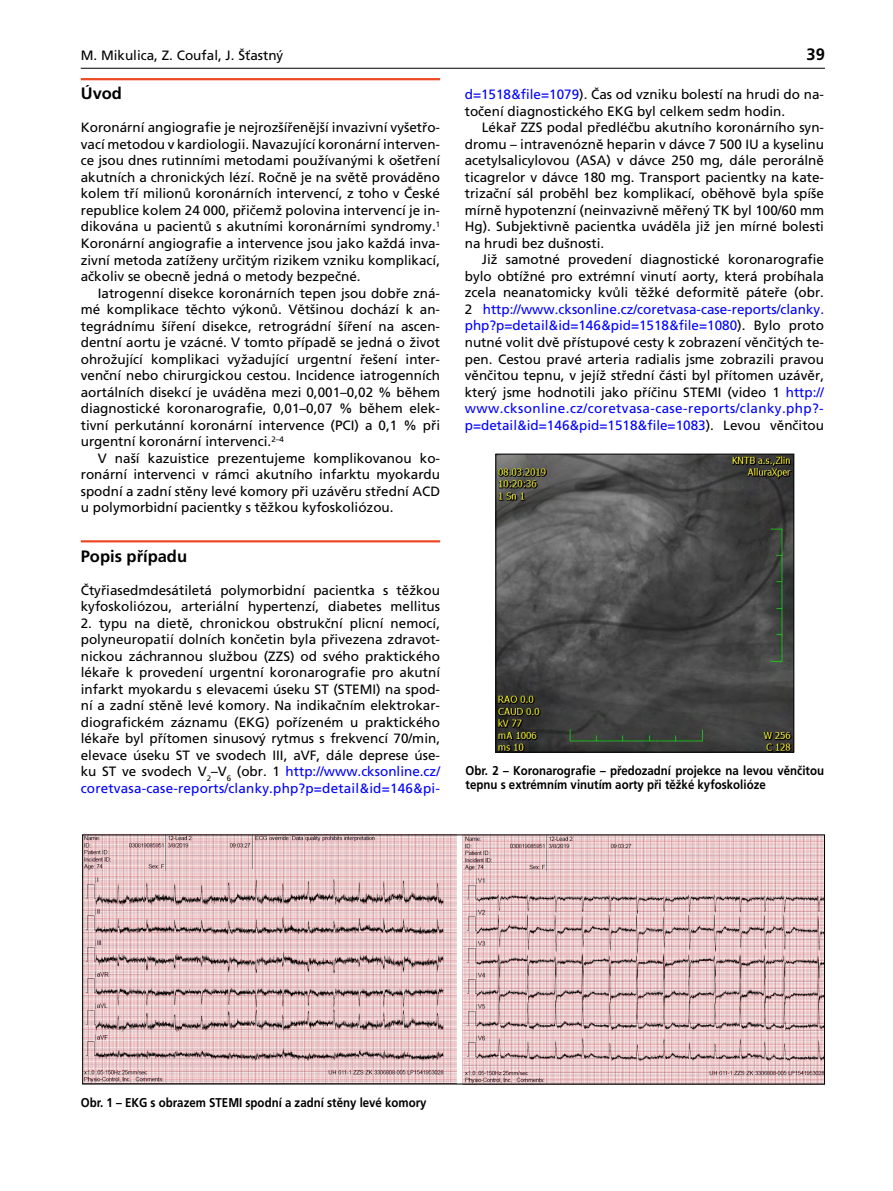
<style>
.page{position:relative;width:893px;height:1191px;background:#fff}
.page>*{position:absolute;margin:0;border:0;box-sizing:border-box;transform-origin:0 0}
.t1{font:700 16.5px "Frutiger CE";color:#000}
.t2{font:13.5px/16.5px "Frutiger CE";color:#000;text-align:justify}
.t3{font:700 12.75px/14.2px "Frutiger CE";color:#000;scale:.9 1}
.s1{color:#00f}
</style>
<div class="page">
<hr style="left:81px;top:68px;width:744px;height:1px;background:#000">
<hr style="left:81px;top:78px;width:359px;height:2px;background:#ef4925">
<hr style="left:81px;top:540px;width:359px;height:2px;background:#ef4925">
<img style="left:84px;top:836px;width:739px;height:246px">
<img style="left:497px;top:456px;width:295px;height:294px">
<div style="left:495px;top:454px;width:299px;height:298px;border:1px solid #000"></div>
<p class="t2" style="left:81px;top:47px;width:204px">M. Mikulica, Z. Coufal, J. Šťastný</p>
<p class="t1" style="left:807px;top:44px;width:20px">39</p>
<p class="t2" style="left:465px;top:86px;width:361px"><span class="s1">d=1518&amp;file=1079</span>). Čas od vzniku bolestí na hrudi do na&shy;točení diagnostického EKG byl celkem sedm hodin.</p>
<p class="t2" style="left:465px;top:119px;width:361px;text-indent:17px">Lékař ZZS podal předléčbu akutního koronárního syn&shy;dromu – intravenózně heparin v dávce 7 500 IU a kyselinu acetylsalicylovou (ASA) v dávce 250 mg, dále perorálně ticagrelor v dávce 180 mg. Transport pacientky na kate&shy;trizační sál proběhl bez komplikací, oběhově byla spíše mírně hypotenzní (neinvazivně měřený TK byl 100/60 mm Hg). Subjektivně pacientka uváděla již jen mírné bolesti na hrudi bez dušnosti.</p>
<p class="t2" style="left:465px;top:251px;width:361px;text-indent:17px">Již samotné provedení diagnostické koronarografie bylo obtížné pro extrémní vinutí aorty, která probíhala zcela neanatomicky kvůli těžké deformitě páteře (obr.<br>2 <span class="s1">http://www.cksonline.cz/coretvasa-case-reports/clanky. php?p=detail&amp;id=146&amp;pid=1518&amp;file=1080</span>). Bylo proto nutné volit dvě přístupové cesty k zobrazení věnčitých te&shy;pen. Cestou pravé arteria radialis jsme zobrazili pravou věnčitou tepnu, v jejíž střední části byl přítomen uzávěr, který jsme hodnotili jako příčinu STEMI (video 1 <span class="s1">http:// www.cksonline.cz/coretvasa-case-reports/clanky.php?- p=detail&amp;id=146&amp;pid=1518&amp;file=1083</span>). Levou věnčitou</p>
<p class="t1" style="left:81px;top:84px;width:43px">Úvod</p>
<p class="t2" style="left:81px;top:119px;width:361px">Koronární angiografie je nejrozšířenější invazivní vyšetřo&shy;vací metodou v kardiologii. Navazující koronární interven&shy;ce jsou dnes rutinními metodami používanými k ošetření akutních a chronických lézí. Ročně je na světě prováděno kolem tří milionů koronárních intervencí, z toho v České republice kolem 24 000, přičemž polovina intervencí je in&shy;dikována u pacientů s akutními koronárními syndromy.<sup>1<br></sup>Koronární angiografie a intervence jsou jako každá inva&shy;zivní metoda zatíženy určitým rizikem vzniku komplikací, ačkoliv se obecně jedná o metody bezpečné.</p>
<p class="t2" style="left:81px;top:284px;width:361px;text-indent:17px">Iatrogenní disekce koronárních tepen jsou dobře zná&shy;mé komplikace těchto výkonů. Většinou dochází k an&shy;tegrádnímu šíření disekce, retrográdní šíření na ascen&shy;dentní aortu je vzácné. V tomto případě se jedná o život ohrožující komplikaci vyžadující urgentní řešení inter&shy;venční nebo chirurgickou cestou. Incidence iatrogenních aortálních disekcí je uváděna mezi 0,001–0,02 % během diagnostické koronarografie, 0,01–0,07 % během elek&shy;tivní perkutánní koronární intervence (PCI) a 0,1 % při urgentní koronární intervenci.<sup>2–4</sup></p>
<p class="t2" style="left:81px;top:449px;width:361px;text-indent:17px">V naší kazuistice prezentujeme komplikovanou ko&shy;ronární intervenci v rámci akutního infarktu myokardu spodní a zadní stěny levé komory při uzávěru střední ACD u polymorbidní pacientky s těžkou kyfoskoliózou.</p>
<p class="t1" style="left:81px;top:546px;width:108px">Popis případu</p>
<p class="t2" style="left:81px;top:581px;width:361px">Čtyřiasedmdesátiletá polymorbidní pacientka s těžkou kyfoskoliózou, arteriální hypertenzí, diabetes mellitus</p>
<p class="t2" style="left:81px;top:614px;width:361px">2. typu na dietě, chronickou obstrukční plicní nemocí, polyneuropatií dolních končetin byla přivezena zdravot&shy;nickou záchrannou službou (ZZS) od svého praktického lékaře k provedení urgentní koronarografie pro akutní infarkt myokardu s elevacemi úseku ST (STEMI) na spod&shy;ní a zadní stěně levé komory. Na indikačním elektrokar&shy;diografickém záznamu (EKG) pořízeném u praktického lékaře byl přítomen sinusový rytmus s frekvencí 70/min, elevace úseku ST ve svodech III, aVF, dále deprese úse&shy;ku ST ve svodech V<sub>2</sub>–V<sub>6</sub> (obr. 1 <span class="s1">http://www.cksonline.cz/ coretvasa-case-reports/clanky.php?p=detail&amp;id=146&amp;pi-</span></p>
<p class="t3" style="left:466px;top:763px;width:400px">Obr. 2 – Koronarografie – předozadní projekce na levou věnčitou tepnu s extrémním vinutím aorty při těžké kyfoskolióze</p>
<p class="t3" style="left:81px;top:1095px;width:386px">Obr. 1 – EKG s obrazem STEMI spodní a zadní stěny levé komory</p>
</div>
